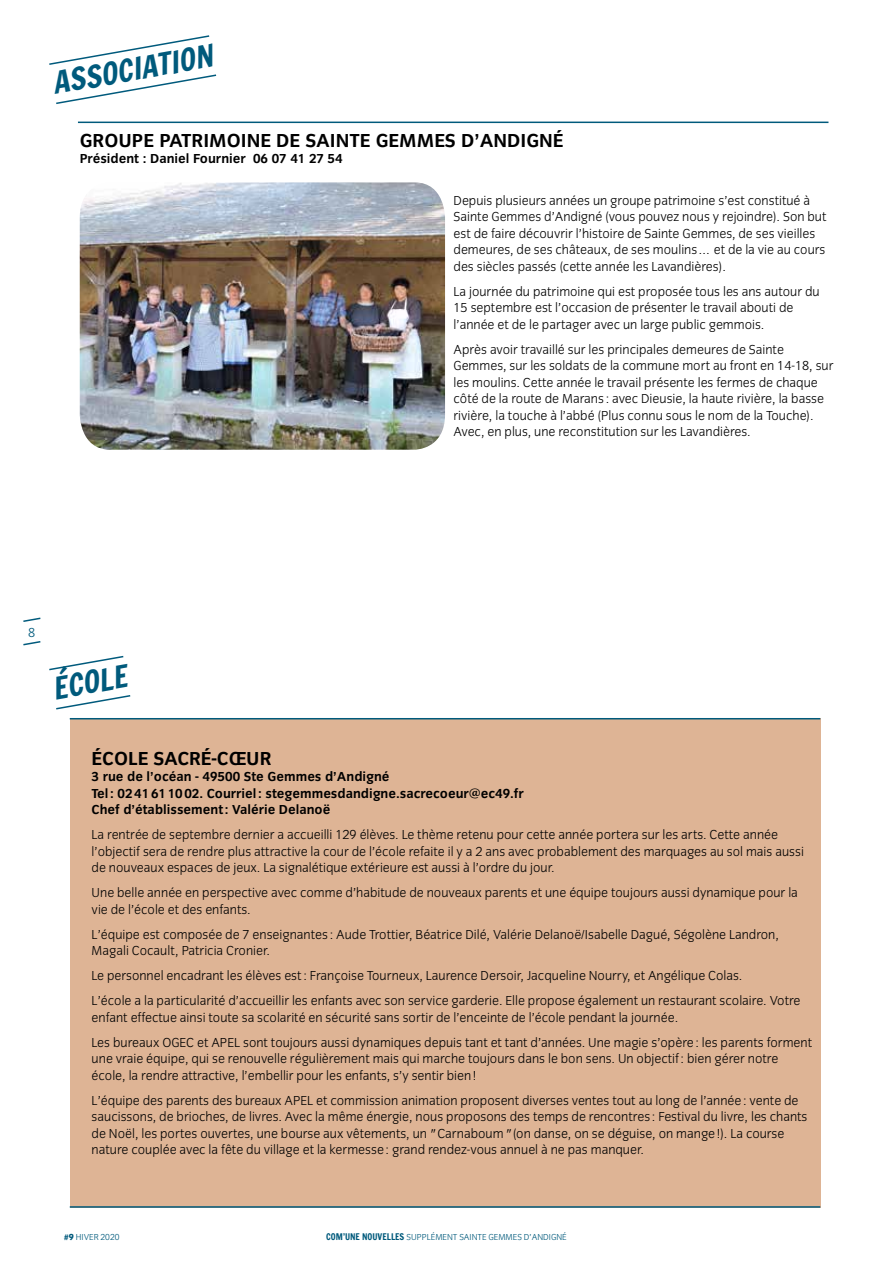
<style>
.page{position:relative;width:893px;height:1263px;background:#fff}
.page>*{position:absolute;margin:0;border:0;box-sizing:border-box;transform-origin:0 0}
.t1{font:italic 30px "Francois One";color:#005a7c}
.t2{font:700 19.5px "Congress Sans Std";color:#000}
.t3{font:13.5px/16.5px "Congress Sans Light Std";color:#000}
.t4{font:700 13.5px/16.5px "Congress Sans Std";color:#000}
.t5{font:13.5px "Congress Sans Light Std";color:#005a7c}
.t6{font:9px "Congress Sans Light Std";color:#005a7c}
.s1{font-family:"Congress Sans Ex Bold Std"}
.s2{font-family:"Francois One"}
</style>
<div class="page">
<svg style="left:49px;top:655px;width:75px;height:16px"></svg>
<svg style="left:56px;top:695px;width:75px;height:15px"></svg>
<svg style="left:49px;top:35px;width:161px;height:30px"></svg>
<svg style="left:56px;top:74px;width:161px;height:30px"></svg>
<div style="left:70px;top:719px;width:750px;height:489px;background:#deb495"></div>
<hr style="left:70px;top:1206px;width:750px;height:2px;background:#005a7c">
<hr style="left:78px;top:122px;width:750px;height:1px;background:#005a7c">
<img style="left:80px;top:182px;width:365px;height:268px">
<hr style="left:70px;top:718px;width:750px;height:1px;background:#005a7c">
<svg style="left:23px;top:617px;width:18px;height:5px"></svg>
<svg style="left:23px;top:641px;width:18px;height:5px"></svg>
<h1 class="t1" style="left:49px;top:62px;width:164px;rotate:-10deg">ASSOCIATION</h1>
<h2 class="t2" style="left:80px;top:129px;width:485px">GROUPE PATRIMOINE DE SAINTE GEMMES D’ANDIGNÉ</h2>
<p class="t4" style="left:80px;top:151px;width:264px">Président : Daniel Fournier 06 07 41 27 54</p>
<p class="t3" style="left:454px;top:192px;width:374px">Depuis plusieurs années un groupe patrimoine s’est constitué à Sainte Gemmes d’Andigné (vous pouvez nous y rejoindre). Son but est de faire découvrir l’histoire de Sainte Gemmes, de ses vieilles demeures, de ses châteaux, de ses moulins… et de la vie au cours des siècles passés (cette année les Lavandières).</p>
<p class="t3" style="left:454px;top:283px;width:368px">La journée du patrimoine qui est proposée tous les ans autour du<br>15 septembre est l’occasion de présenter le travail abouti de l’année et de le partager avec un large public gemmois.</p>
<p class="t3" style="left:454px;top:341px;width:382px">Après avoir travaillé sur les principales demeures de Sainte Gemmes, sur les soldats de la commune mort au front en 14-18, sur les moulins. Cette année le travail présente les fermes de chaque côté de la route de Marans : avec Dieusie, la haute rivière, la basse rivière, la touche à l’abbé (Plus connu sous le nom de la Touche).<br>Avec, en plus, une reconstitution sur les Lavandières.</p>
<p class="t5" style="left:28px;top:625px;width:9px">8</p>
<h1 class="t1" style="left:49px;top:667px;width:77px;rotate:-10deg">ÉCOLE</h1>
<h2 class="t2" style="left:92px;top:747px;width:181px">ÉCOLE SACRÉ-CŒUR</h2>
<p class="t4" style="left:92px;top:769px;width:434px">3 rue de l’océan - 49500 Ste Gemmes d’Andigné<br>Tel: 0241611002. Courriel: stegemmesdandigne.sacrecoeur@ec49.fr<br>Chef d’établissement: Valérie Delanoë</p>
<p class="t3" style="left:92px;top:827px;width:714px">La rentrée de septembre dernier a accueilli 129 élèves. Le thème retenu pour cette année portera sur les arts. Cette année l’objectif sera de rendre plus attractive la cour de l’école refaite il y a 2 ans avec probablement des marquages au sol mais aussi de nouveaux espaces de jeux. La signalétique extérieure est aussi à l’ordre du jour.</p>
<p class="t3" style="left:92px;top:885px;width:708px">Une belle année en perspective avec comme d’habitude de nouveaux parents et une équipe toujours aussi dynamique pour la vie de l’école et des enfants.</p>
<p class="t3" style="left:92px;top:926px;width:689px">L’équipe est composée de 7 enseignantes : Aude Trottier, Béatrice Dilé, Valérie Delanoë/Isabelle Dagué, Ségolène Landron,<br>Magali Cocault, Patricia Cronier.</p>
<p class="t3" style="left:92px;top:963px;width:710px;line-height:25px">Le personnel encadrant les élèves est: Françoise Tourneux, Laurence Dersoir, Jacqueline Nourry, et Angélique Colas.<br>L’école a la particularité d’accueillir les enfants avec son service garderie. Elle propose également un restaurant scolaire. Votre</p>
<p class="t3" style="left:92px;top:1005px;width:722px;line-height:25px">enfant effectue ainsi toute sa scolarité en sécurité sans sortir de l’enceinte de l’école pendant la journée.<br>Les bureaux OGEC et APEL sont toujours aussi dynamiques depuis tant et tant d’années. Une magie s’opère: les parents forment</p>
<p class="t3" style="left:92px;top:1051px;width:688px">une vraie équipe, qui se renouvelle régulièrement mais qui marche toujours dans le bon sens. Un objectif: bien gérer notre école, la rendre attractive, l’embellir pour les enfants, s’y sentir bien!</p>
<p class="t3" style="left:92px;top:1092px;width:717px">L’équipe des parents des bureaux APEL et commission animation proposent diverses ventes tout au long de l’année: vente de saucissons, de brioches, de livres. Avec la même énergie, nous proposons des temps de rencontres : Festival du livre, les chants de Noël, les portes ouvertes, une bourse aux vêtements, un "Carnaboum"(on danse, on se déguise, on mange!). La course nature couplée avec la fête du village et la kermesse: grand rendez-vous annuel à ne pas manquer.</p>
<p class="t6" style="left:64px;top:1232px;width:57px"><span class="s1">#9</span> HIVER 2020</p>
<p class="t6" style="left:326px;top:1232px;width:242px"><span class="s2">COM’UNE NOUVELLES</span> SUPPLÉMENT SAINTE GEMMES D’ANDIGNÉ</p>
</div>
